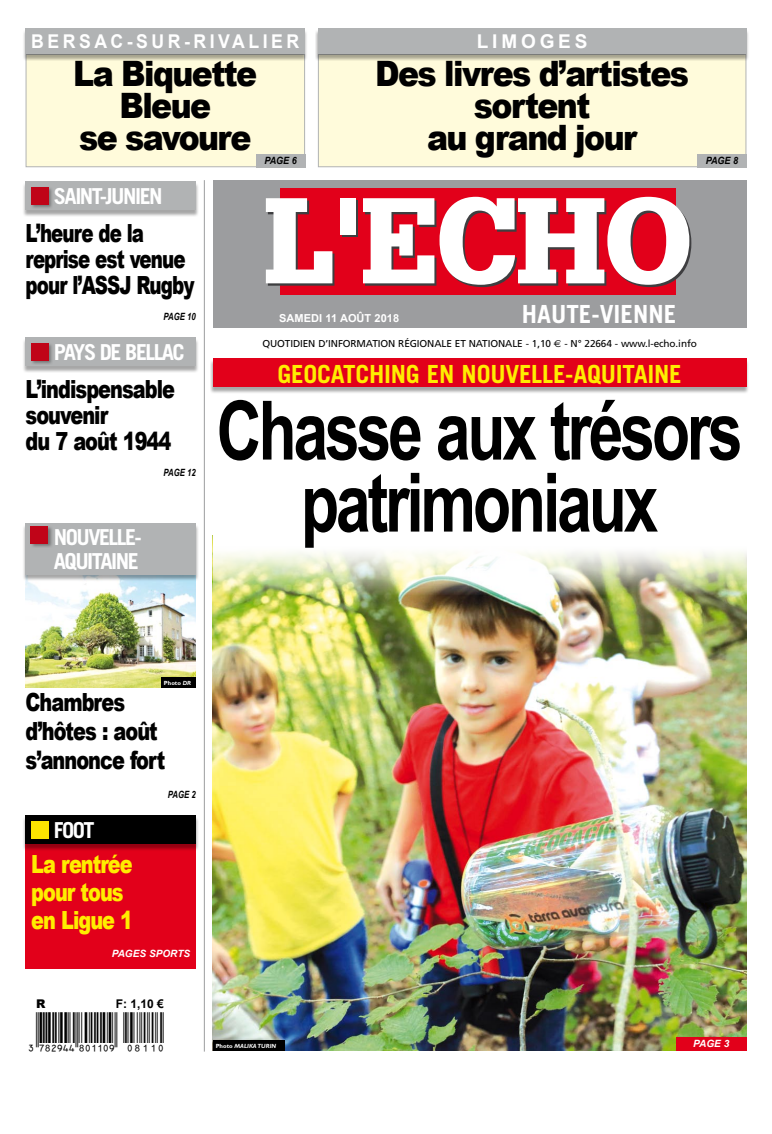
<style>
.page{position:relative;width:772px;height:1134px;background:#fff}
.page>*{position:absolute;margin:0;border:0;box-sizing:border-box;transform-origin:0 0}
.t1{font:700 82px/72px "Arial";letter-spacing:-.05em;color:#000;text-align:center;scale:.76 1}
.t2{font:900 35px/32px "Arial";letter-spacing:-.05em;color:#000;text-align:center;scale:.9 1}
.t3{font:900 25px/29.1px "Arial";letter-spacing:-.05em;color:#000;scale:.77 1}
.t4{font:900 25px/26.3px "Arial";letter-spacing:-.05em;color:#000;scale:.73 1}
.t5{font:700 25px "Trade Gothic";letter-spacing:-.01em;color:#ffed00}
.t6{font:900 25px/28px "Arial";letter-spacing:-.05em;color:#ffed00;scale:.77 1}
.t7{font:700 25px "Trade Gothic";color:#fff}
.t8{font:700 22px/24px "Trade Gothic";letter-spacing:-.07em;color:#fff}
.t9{font:700 19px "Arial";letter-spacing:.2em;color:#fff;scale:.93 1}
.t10{font:700 19px "Arial";letter-spacing:.2em;color:#fff}
.t11{font:700 12px "Arial";color:#000}
.t12{font:900 12px "Arial";color:#000}
.t13{font:700 11px "Arial";color:#fff}
.t14{font:10px "Frutiger";letter-spacing:-.01em;color:#000}
.t15{font:italic 700 10px "Arial";letter-spacing:-.075em;color:#000;scale:.77 1}
.t16{font:italic 700 10px "Arial";color:#fff}
.t17{font:italic 700 10px "Arial";letter-spacing:-.075em;color:#000;scale:.9 1}
.t18{font:italic 700 6px "Gill Sans";color:#fff}
.t19{font:700 6px "Gill Sans";color:#fff}
.s1{font-family:"Euro Sans"}
.s2{font-style:italic}
.s3{font-style:normal}
</style>
<div class="page">
<hr style="left:204px;top:180px;width:1px;height:871px;background:#9c9d9f">
<div style="left:209px;top:360px;width:540px;height:34px;background:#000;opacity:.35"></div>
<div style="left:213px;top:359px;width:533px;height:28px;background:#e2001a"></div>
<img style="left:213px;top:595px;width:533px;height:455px">
<img style="left:213px;top:552px;width:533px;height:43px">
<div style="left:213px;top:180px;width:533px;height:148px;background:#9c9d9f"></div>
<div style="left:280px;top:189px;width:395px;height:106px;background:#e2001a"></div>
<svg style="left:342px;top:201px;width:15px;height:36px"></svg>
<svg style="left:266px;top:198px;width:68px;height:88px"></svg>
<div style="left:340px;top:198px;width:15px;height:37px;background:#fff"></div>
<svg style="left:363px;top:197px;width:328px;height:90px"></svg>
<div style="left:213px;top:1040px;width:71px;height:10px;background:#000"></div>
<div style="left:675px;top:1037px;width:71px;height:13px;background:#e2001a"></div>
<img style="left:26px;top:581px;width:170px;height:106px">
<div style="left:22px;top:524px;width:177px;height:57px;background:#000;opacity:.35"></div>
<div style="left:26px;top:523px;width:170px;height:51px;background:#b1b3b4"></div>
<div style="left:30px;top:525px;width:23px;height:23px;background:#000;opacity:.35"></div>
<div style="left:31px;top:526px;width:17px;height:17px;background:#c00418"></div>
<div style="left:161px;top:677px;width:35px;height:11px;background:#000"></div>
<div style="left:26px;top:844px;width:170px;height:124px;background:#e2001a"></div>
<div style="left:22px;top:817px;width:177px;height:34px;background:#000;opacity:.35"></div>
<div style="left:26px;top:816px;width:170px;height:28px;background:#000"></div>
<div style="left:30px;top:820px;width:23px;height:23px;background:#000;opacity:.35"></div>
<div style="left:31px;top:821px;width:17px;height:17px;background:#fce400"></div>
<div style="left:22px;top:183px;width:177px;height:34px;background:#000;opacity:.35"></div>
<div style="left:26px;top:181px;width:170px;height:29px;background:#b1b3b4"></div>
<div style="left:30px;top:186px;width:23px;height:23px;background:#000;opacity:.35"></div>
<div style="left:31px;top:187px;width:17px;height:17px;background:#c00418"></div>
<div style="left:22px;top:338px;width:177px;height:35px;background:#000;opacity:.35"></div>
<div style="left:26px;top:337px;width:170px;height:29px;background:#b1b3b4"></div>
<div style="left:30px;top:342px;width:23px;height:23px;background:#000;opacity:.35"></div>
<div style="left:31px;top:343px;width:17px;height:17px;background:#c00418"></div>
<div style="left:26px;top:54px;width:278px;height:113px;background:#fffbdb"></div>
<div style="left:26px;top:54px;width:279px;height:113px;border:1px solid #b1b3b4"></div>
<div style="left:22px;top:29px;width:286px;height:32px;background:#000;opacity:.35"></div>
<div style="left:26px;top:28px;width:279px;height:26px;background:#b1b3b4"></div>
<div style="left:256px;top:154px;width:49px;height:13px;background:#b1b3b4"></div>
<div style="left:318px;top:54px;width:427px;height:113px;background:#fffbdb"></div>
<div style="left:317px;top:54px;width:429px;height:113px;border:1px solid #b1b3b4"></div>
<div style="left:314px;top:29px;width:435px;height:32px;background:#000;opacity:.35"></div>
<div style="left:317px;top:28px;width:429px;height:26px;background:#b1b3b4"></div>
<div style="left:697px;top:154px;width:49px;height:13px;background:#b1b3b4"></div>
<h3 class="t9" style="left:31px;top:29px;width:289px">BERS AC-S UR-RIVALIER</h3>
<h2 class="t2" style="left:73px;top:56px;width:206px">La Biquette<br>Bleue<br>se savoure</h2>
<p class="t17" style="left:264px;top:154px;width:15px">PAGE</p>
<p class="t17" style="left:291px;top:154px;width:7px">6</p>
<h3 class="t8" style="left:54px;top:184px;width:110px">SAINT-JUNIEN</h3>
<h3 class="t10" style="left:476px;top:29px;width:110px">LIMOGES</h3>
<h2 class="t2" style="left:375px;top:56px;width:350px">Des livres d’artistes sortent<br>au grand jour</h2>
<h3 class="t4" style="left:26px;top:219px;width:233px">L’heure de la reprise est venue pour l’ASSJ Rugby</h3>
<p class="t15" style="left:163px;top:310px;width:15px">PAGE</p>
<p class="t15" style="left:187px;top:310px;width:13px">10</p>
<h3 class="t8" style="left:54px;top:340px;width:132px">PAYS DE BELLAC</h3>
<p class="t13" style="left:279px;top:311px;width:121px">SAMEDI 11 AOÛT 2018</p>
<h3 class="t7" style="left:521px;top:299px;width:156px">HAUTE-VIENNE</h3>
<p class="t14" style="left:262px;top:338px;width:436px">QUOTIDIEN D’INFORMATION RÉGIONALE ET NATIONALE - 1,10 <span class="s1">€</span> - N° 22664 - WWW.L-ECHO.INFO</p>
<p class="t17" style="left:705px;top:154px;width:15px">PAGE</p>
<p class="t17" style="left:732px;top:154px;width:7px">8</p>
<h3 class="t3" style="left:26px;top:375px;width:196px;line-height:26.3px">L’indispensable souvenir<br>du 7 août 1944</h3>
<p class="t15" style="left:163px;top:466px;width:15px">PAGE</p>
<p class="t15" style="left:187px;top:466px;width:13px">12</p>
<h3 class="t8" style="left:54px;top:525px;width:89px">NOUVELLE-<br>AQUITAINE</h3>
<h3 class="t5" style="left:277px;top:358px;width:405px">GEOCATCHING EN NOUVELLE-AQUITAINE</h3>
<h1 class="t1" style="left:216px;top:397px;width:693px">CHASSE AUX TRÉSORS<br>PATRIMONIAUX</h1>
<p class="t19" style="left:164px;top:679px;width:28px">Photo <span class="s2">DR</span></p>
<h3 class="t3" style="left:26px;top:687px;width:183px">Chambres d’hôtes : août s’annonce fort</h3>
<h3 class="t8" style="left:54px;top:818px;width:42px">FOOT</h3>
<p class="t15" style="left:168px;top:788px;width:15px">PAGE</p>
<p class="t15" style="left:191px;top:788px;width:7px">2</p>
<h3 class="t6" style="left:31px;top:849px;width:134px">La rentrée pour tous en Ligue 1</h3>
<p class="t16" style="left:112px;top:947px;width:15px">PAGE</p>
<p class="t16" style="left:139px;top:947px;width:52px">S SPORTS</p>
<p class="t12" style="left:36px;top:995px;width:11px">R</p>
<p class="t11" style="left:116px;top:996px;width:50px">F: 1,10 €</p>
<p class="t18" style="left:215px;top:1042px;width:62px"><span class="s3">Photo</span> MALIKA TURIN</p>
<p class="t16" style="left:692px;top:1037px;width:38px">Page 3</p>
</div>
